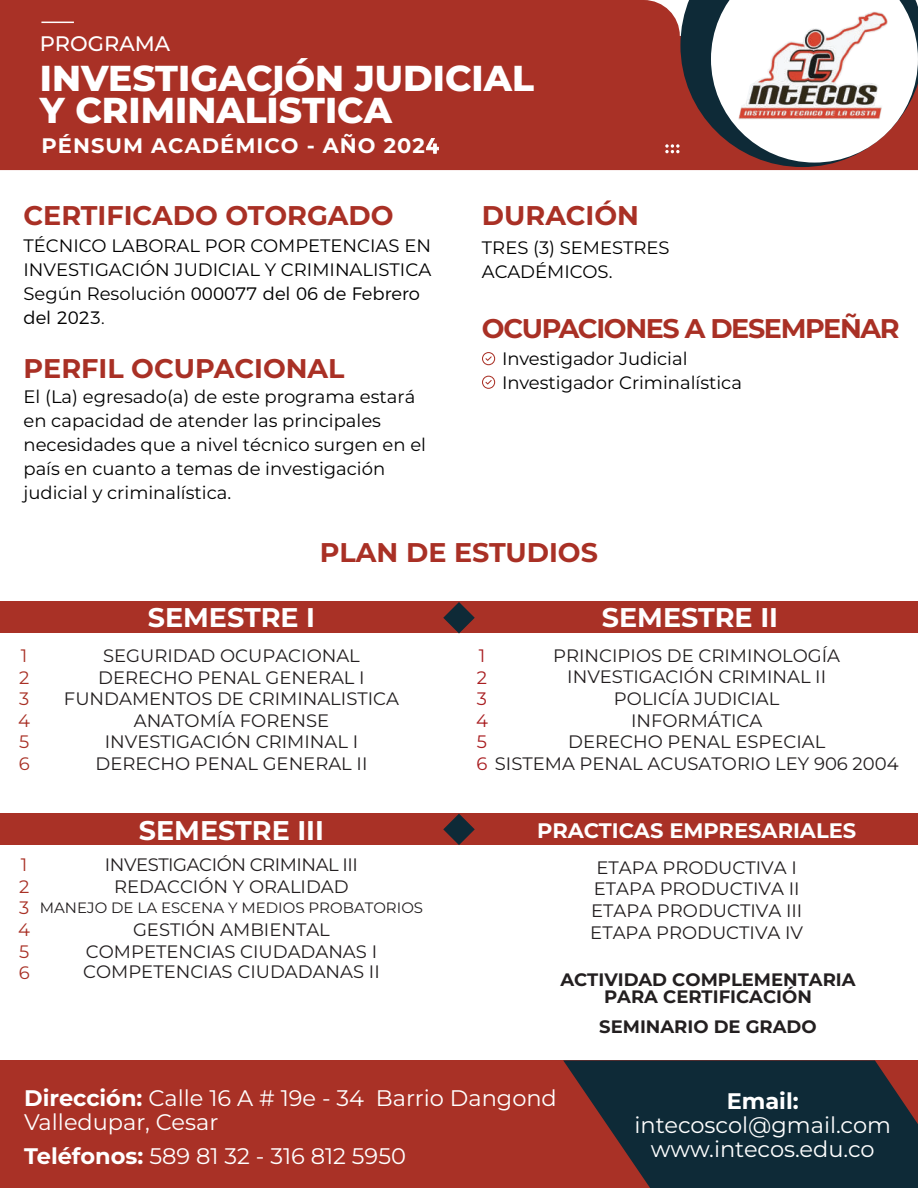
<style>
.page{position:relative;width:918px;height:1188px;background:#fff}
.page>*{position:absolute;margin:0;border:0;box-sizing:border-box;transform-origin:0 0}
.t1{font:800 36px/32.2px "Montserrat";color:#fff}
.t2{font:700 27px "Montserrat";color:#a93025}
.t3{font:700 27px "Montserrat";color:#fff}
.t4{font:700 27px "Montserrat";letter-spacing:-.05em;color:#a93025}
.t5{font:22.5px/24px "Montserrat";color:#fff}
.t6{font:700 22.5px "Montserrat";color:#fff}
.t7{font:700 21px "Montserrat";letter-spacing:.05em;color:#fff}
.t8{font:700 21px "Montserrat";color:#fff}
.t9{font:500 21px "Montserrat";color:#fff}
.t10{font:18px/21.6px "Montserrat";color:#231f20;text-align:center}
.t11{font:18px/24px "Montserrat";color:#000}
.t12{font:700 18px/16.5px "Montserrat";color:#231f20;text-align:center}
.t13{font:18px/21.6px "Montserrat";letter-spacing:-.025em;color:#231f20;text-align:center}
.t14{font:18px/21.6px "Montserrat";color:#a93126}
.t15{font:15px "Montserrat";color:#231f20}
.s1{font-family:"Montserrat Alternates";font-weight:500}
.s2{font-weight:300}
.s3{color:#a91e21}
.s4{font-weight:700}
</style>
<div class="page">
<div style="left:0;top:0;width:918px;height:170px;background:#a93126"></div>
<hr style="left:41px;top:22px;width:33px;height:1px;background:#fff">
<svg style="left:665px;top:0;width:253px;height:167px"></svg>
<div style="left:0;top:1060px;width:918px;height:128px;background:#a93126"></div>
<svg style="left:563px;top:1060px;width:355px;height:128px;fill:#0e2a37"></svg>
<svg style="left:482px;top:352px;width:13px;height:13px"></svg>
<svg style="left:482px;top:376px;width:13px;height:13px"></svg>
<div style="left:0;top:602px;width:918px;height:31px;background:#a93126"></div>
<div style="left:0;top:814px;width:918px;height:31px;background:#a93126"></div>
<svg style="left:443px;top:602px;width:32px;height:31px"></svg>
<svg style="left:443px;top:814px;width:32px;height:31px"></svg>
<p class="t9" style="left:40px;top:30px;width:132px">PROGRAMA</p>
<h1 class="t1" style="left:40px;top:61px;width:496px">INVESTIGACIÓN JUDICIAL<br>Y CRIMINALÍSTICA</h1>
<p class="t7" style="left:41px;top:132px;width:399px">PÉNSUM ACADÉMICO - AÑO 202<span class="s1">4</span></p>
<h2 class="t2" style="left:23px;top:198px;width:372px">CERTIFICADO OTORGADO</h2>
<p class="t11" style="left:23px;top:233px;width:409px">TÉCNICO LABORAL POR COMPETENCIAS EN<br>INVESTIGACIÓN JUDICIAL Y CRIMINALISTICA<br>Según Resolución <span class="s2">000077 del 06 de Febrero del 2023.</span></p>
<h2 class="t2" style="left:23px;top:350px;width:323px">PERFIL OCUPACIONAL</h2>
<p class="t11" style="left:23px;top:384px;width:404px">El (La) egresado(a) de este programa estará en capacidad de atender las principales necesidades que a nivel técnico surgen en el país en cuanto a temas de investigación judicial y criminalística.</p>
<h2 class="t2" style="left:482px;top:198px;width:159px">DURACIÓN</h2>
<p class="t11" style="left:482px;top:235px;width:189px">TRES (3) SEMESTRES<br>ACADÉMICOS.</p>
<h2 class="t4" style="left:482px;top:310px;width:419px">OCUPACIONES A DESEMPEÑAR</h2>
<p class="t11" style="left:502px;top:346px;width:242px">Investigador Judicial<br>Investigador Criminalística</p>
<h2 class="t2" style="left:320px;top:534px;width:279px">PLAN DE ESTUDIOS</h2>
<p class="t14" style="left:18px;top:644px;width:13px">1<br>2<br>3<br>4<br>5<br>6</p>
<h2 class="t3" style="left:148px;top:600px;width:169px">SEMESTRE I</h2>
<h2 class="t3" style="left:602px;top:600px;width:178px">SEMESTRE II</h2>
<p class="t10" style="left:64px;top:644px;width:337px">SEGURIDAD OCUPACIONAL<br>DERECHO PENAL GENERAL I<br>FUNDAMENTOS DE CRIMINALISTICA<br>ANATOMÍA FORENSE<br>INVESTIGACIÓN CRIMINAL I<br>DERECHO PENAL GENERAL II</p>
<p class="t10" style="left:553px;top:644px;width:288px">PRINCIPIOS DE CRIMINOLOGÍA<br>INVESTIGACIÓN CRIMINAL II<br>POLICÍA JUDICIAL<br>INFORMÁTICA<br>DERECHO PENAL ESPECIAL</p>
<p class="t10" style="left:476px;top:644px;width:424px;text-align:left"><span class="s3">1<br>2<br>3<br>4<br>5<br>6</span> SISTEMA PENAL ACUSATORIO LEY 906 2004</p>
<p class="t14" style="left:18px;top:854px;width:13px">1<br>2<br>3<br>4<br>5<br>6</p>
<h2 class="t3" style="left:139px;top:812px;width:187px">SEMESTRE III</h2>
<p class="t8" style="left:537px;top:817px;width:321px">PRACTICAS EMPRESARIALES</p>
<p class="t13" style="left:105px;top:853px;width:255px">INVESTIGACIÓN CRIMINAL III<br>REDACCIÓN Y ORALIDAD</p>
<p class="t15" style="left:40px;top:898px;width:385px">MANEJO DE LA ESCENA Y MEDIOS PROBATORIOS</p>
<p class="t10" style="left:83px;top:919px;width:298px;line-height:20.9px">GESTIÓN AMBIENTAL<br>COMPETENCIAS CIUDADANAS I<br>COMPETENCIAS CIUDADANAS II</p>
<p class="t10" style="left:590px;top:856px;width:214px">ETAPA PRODUCTIVA I<br>ETAPA PRODUCTIVA II<br>ETAPA PRODUCTIVA III<br>ETAPA PRODUCTIVA IV</p>
<p class="t12" style="left:560px;top:971px;width:297px">ACTIVIDAD COMPLEMENTARIA<br>PARA CERTIFICACIÓN</p>
<p class="t12" style="left:599px;top:1017px;width:219px">SEMINARIO DE GRADO</p>
<p class="t5" style="left:24px;top:1085px;width:534px"><span class="s4">Dirección:</span> Calle 16 A # 19e - 34 Barrio Dangond<br>Valledupar, Cesar</p>
<p class="t5" style="left:24px;top:1143px;width:383px"><span class="s4">Teléfonos:</span> 589 81 32 - 316 812 5950</p>
<p class="t6" style="left:727px;top:1086px;width:74px">Email:</p>
<p class="t5" style="left:634px;top:1112px;width:258px;text-align:center">intecoscol@gmail.com www.intecos.edu.co</p>
</div>
